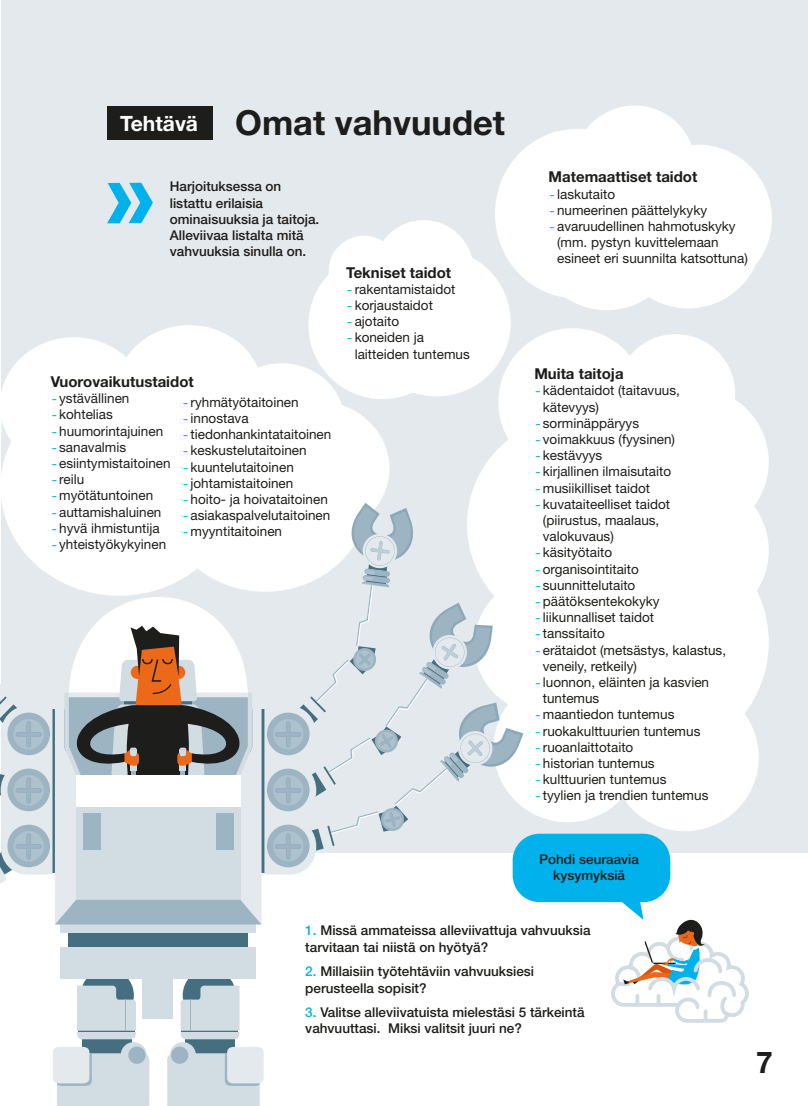
<style>
.page{position:relative;width:808px;height:1106px;background:#fff}
.page>*{position:absolute;margin:0;border:0;box-sizing:border-box;transform-origin:0 0}
.t1{font:700 34.5px "Helvetica Neue LT Std";color:#1d1d1b}
.t2{font:700 30px "Helvetica Neue LT Std";color:#1d1d1b}
.P_otsikko{font:700 15px "Helvetica Neue LT Std";color:#1d1d1b}
.list{font:13.5px/16.2px "Helvetica Neue LT Std";color:#1d1d1b}
.P_leipis{font:500 13.5px/16.2px "Helvetica Neue LT Std";color:#1d1d1b}
.P_tehtävä{font:500 13.5px/16.2px "Helvetica Neue LT Std";color:#1d1d1b}
.s1{font-size:21.15px;color:#fff}
.s2{font-family:"STONEHARBOUR";font-style:italic;color:#00b1eb}
.s3{color:#00b1eb}
</style>
<div class="page">
<div style="left:1px;top:0;width:807px;height:852px;background:#e3e9ec"></div>
<div style="left:107px;top:106px;width:106px;height:33px;background:#1d1d1b"></div>
<svg style="left:107px;top:183px;width:46px;height:40px"></svg>
<div style="left:0;top:337px;width:148px;height:136px;background:#fff;border-radius:50%"></div>
<div style="left:115px;top:325px;width:148px;height:136px;background:#fff;border-radius:50%"></div>
<div style="left:624px;top:145px;width:148px;height:148px;background:#fff;border-radius:50%"></div>
<div style="left:573px;top:105px;width:122px;height:122px;background:#fff;border-radius:50%"></div>
<div style="left:495px;top:129px;width:164px;height:169px;background:#fff;border-radius:50%"></div>
<div style="left:533px;top:162px;width:148px;height:148px;background:#fff;border-radius:50%"></div>
<div style="left:614px;top:160px;width:148px;height:148px;background:#fff;border-radius:50%"></div>
<div style="left:363px;top:248px;width:148px;height:148px;background:#fff;border-radius:50%"></div>
<div style="left:329px;top:236px;width:70px;height:70px;background:#fff;border-radius:50%"></div>
<div style="left:308px;top:251px;width:148px;height:148px;background:#fff;border-radius:50%"></div>
<div style="left:374px;top:220px;width:99px;height:100px;background:#fff;border-radius:50%"></div>
<div style="left:498px;top:328px;width:148px;height:148px;background:#fff;border-radius:50%"></div>
<div style="left:621px;top:476px;width:148px;height:148px;background:#fff;border-radius:50%"></div>
<div style="left:533px;top:524px;width:236px;height:235px;background:#fff;border-radius:50%"></div>
<div style="left:611px;top:683px;width:148px;height:148px;background:#fff;border-radius:50%"></div>
<div style="left:493px;top:674px;width:148px;height:148px;background:#fff;border-radius:50%"></div>
<div style="left:467px;top:417px;width:215px;height:215px;background:#fff;border-radius:50%"></div>
<div style="left:616px;top:334px;width:119px;height:119px;background:#fff;border-radius:50%"></div>
<div style="left:474px;top:576px;width:137px;height:137px;background:#fff;border-radius:50%"></div>
<div style="left:621px;top:388px;width:148px;height:148px;background:#fff;border-radius:50%"></div>
<div style="left:513px;top:833px;width:157px;height:69px;background:#00b1eb;border-radius:27px"></div>
<svg style="left:611px;top:897px;width:138px;height:125px"></svg>
<div style="left:82px;top:1033px;width:49px;height:26px;background:#456f81"></div>
<div style="left:81px;top:968px;width:53px;height:53px;background:#456f81;border-radius:50%"></div>
<svg style="left:77px;top:985px;width:59px;height:54px;background:#c2d0d8"></svg>
<hr style="left:125px;top:999px;width:1px;height:31px;background:#9db5c3">
<div style="left:57px;top:1053px;width:92px;height:53px;background:#d1dce3"></div>
<div style="left:121px;top:1042px;width:26px;height:26px;background:#d1dce3;border-radius:50%"></div>
<div style="left:128px;top:1046px;width:18px;height:17px;background:#9db5c3;border-radius:50%"></div>
<div style="left:53px;top:1046px;width:36px;height:37px;background:#e3e9ec;border-radius:6px"></div>
<div style="left:185px;top:1033px;width:50px;height:26px;background:#456f81"></div>
<div style="left:183px;top:968px;width:53px;height:53px;background:#456f81;border-radius:50%"></div>
<svg style="left:181px;top:985px;width:59px;height:54px;background:#c2d0d8"></svg>
<hr style="left:190px;top:999px;width:1px;height:31px;background:#9db5c3">
<svg style="left:167px;top:1053px;width:93px;height:53px;background:#cedae1"></svg>
<div style="left:170px;top:1042px;width:26px;height:26px;background:#d1dce3;border-radius:50%"></div>
<div style="left:171px;top:1046px;width:17px;height:17px;background:#9db5c3;border-radius:50%"></div>
<div style="left:227px;top:1046px;width:37px;height:37px;background:#e3e9ec;border-radius:6px"></div>
<div style="left:143px;top:954px;width:30px;height:64px;background:#d1dce3"></div>
<div style="left:60px;top:947px;width:196px;height:32px;background:#d1dce3"></div>
<svg style="left:0;top:351px;width:523px;height:596px"></svg>
<h3 class="t1" style="left:120px;top:101px;width:386px"><span class="s1">Tehtävä</span> Omat vahvuudet</h3>
<p class="P_tehtävä" style="left:170px;top:178px;width:151px">Harjoituksessa on listattu erilaisia ominaisuuksia ja taitoja.<br>Alleviivaa listalta mitä vahvuuksia sinulla on.</p>
<p class="P_otsikko" style="left:51px;top:372px;width:145px">Vuorovaikutustaidot</p>
<p class="list" style="left:51px;top:390px;width:80px"><span class="s2">-</span> ystävällinen</p>
<p class="list" style="left:51px;top:406px;width:64px"><span class="s2">-</span> kohtelias</p>
<p class="list" style="left:51px;top:422px;width:114px"><span class="s2">-</span> huumorintajuinen</p>
<p class="list" style="left:51px;top:439px;width:77px"><span class="s2">-</span> sanavalmis</p>
<p class="list" style="left:51px;top:455px;width:122px"><span class="s2">-</span> esiintymistaitoinen</p>
<p class="list" style="left:51px;top:471px;width:35px"><span class="s2">-</span> reilu</p>
<p class="list" style="left:51px;top:487px;width:104px"><span class="s2">-</span> myötätuntoinen</p>
<p class="list" style="left:51px;top:503px;width:112px"><span class="s2">-</span> auttamishaluinen</p>
<p class="list" style="left:51px;top:520px;width:111px"><span class="s2">-</span> hyvä ihmistuntija</p>
<p class="list" style="left:51px;top:536px;width:117px"><span class="s2">-</span> yhteistyökykyinen</p>
<p class="list" style="left:182px;top:393px;width:118px"><span class="s2">-</span> ryhmätyötaitoinen</p>
<p class="list" style="left:182px;top:410px;width:68px"><span class="s2">-</span> innostava</p>
<p class="list" style="left:182px;top:426px;width:151px"><span class="s2">-</span> tiedonhankintataitoinen</p>
<p class="list" style="left:182px;top:442px;width:126px"><span class="s2">-</span> keskustelutaitoinen</p>
<p class="list" style="left:182px;top:458px;width:113px"><span class="s2">-</span> kuuntelutaitoinen</p>
<p class="list" style="left:182px;top:474px;width:113px"><span class="s2">-</span> johtamistaitoinen</p>
<p class="list" style="left:182px;top:491px;width:147px"><span class="s2">-</span> hoito- ja hoivataitoinen</p>
<p class="list" style="left:182px;top:507px;width:150px"><span class="s2">-</span> asiakaspalvelutaitoinen</p>
<p class="list" style="left:182px;top:523px;width:102px"><span class="s2">-</span> myyntitaitoinen</p>
<p class="P_otsikko" style="left:346px;top:263px;width:106px">Tekniset taidot</p>
<p class="list" style="left:346px;top:281px;width:111px"><span class="s2">-</span> rakentamistaidot</p>
<p class="list" style="left:346px;top:297px;width:88px"><span class="s2">-</span> korjaustaidot</p>
<p class="list" style="left:346px;top:313px;width:54px"><span class="s2">-</span> ajotaito</p>
<p class="list" style="left:355px;top:329px;width:117px;text-indent:-9px"><span class="s2">-</span> koneiden ja laitteiden tuntemus</p>
<p class="P_otsikko" style="left:549px;top:168px;width:150px">Matemaattiset taidot</p>
<p class="list" style="left:549px;top:185px;width:68px"><span class="s2">-</span> laskutaito</p>
<p class="list" style="left:549px;top:202px;width:160px"><span class="s2">-</span> numeerinen päättelykyky</p>
<p class="list" style="left:557px;top:218px;width:192px;text-indent:-9px"><span class="s2">-</span> avaruudellinen hahmotuskyky (mm. pystyn kuvittelemaan esineet eri suunnilta katsottuna)</p>
<p class="P_otsikko" style="left:534px;top:364px;width:91px">Muita taitoja</p>
<p class="list" style="left:543px;top:382px;width:139px;text-indent:-9px"><span class="s2">-</span> kädentaidot (taitavuus, kätevyys)</p>
<p class="list" style="left:534px;top:414px;width:106px"><span class="s2">-</span> sorminäppäryys</p>
<p class="list" style="left:534px;top:431px;width:142px"><span class="s2">-</span> voimakkuus (fyysinen)</p>
<p class="list" style="left:534px;top:447px;width:70px"><span class="s2">-</span> kestävyys</p>
<p class="list" style="left:534px;top:463px;width:138px"><span class="s2">-</span> kirjallinen ilmaisutaito</p>
<p class="list" style="left:534px;top:479px;width:117px"><span class="s2">-</span> musiikilliset taidot</p>
<p class="list" style="left:543px;top:495px;width:129px;text-indent:-9px"><span class="s2">-</span> kuvataiteelliset taidot (piirustus, maalaus, valokuvaus)</p>
<p class="list" style="left:534px;top:544px;width:79px"><span class="s2">-</span> käsityötaito</p>
<p class="list" style="left:534px;top:560px;width:106px"><span class="s2">-</span> organisointitaito</p>
<p class="list" style="left:534px;top:576px;width:103px"><span class="s2">-</span> suunnittelutaito</p>
<p class="list" style="left:534px;top:593px;width:127px"><span class="s2">-</span>päätöksentekokyky</p>
<p class="list" style="left:534px;top:609px;width:121px"><span class="s2">-</span> liikunnalliset taidot</p>
<p class="list" style="left:534px;top:625px;width:72px"><span class="s2">-</span> tanssitaito</p>
<p class="list" style="left:543px;top:641px;width:185px;text-indent:-9px"><span class="s2">-</span> erätaidot (metsästys, kalastus, veneily, retkeily)</p>
<p class="list" style="left:543px;top:674px;width:168px;text-indent:-9px"><span class="s2">-</span> luonnon, eläinten ja kasvien tuntemus</p>
<p class="list" style="left:534px;top:706px;width:142px"><span class="s2">-</span> maantiedon tuntemus</p>
<p class="list" style="left:534px;top:722px;width:168px"><span class="s2">-</span> ruokakulttuurien tuntemus</p>
<p class="list" style="left:534px;top:738px;width:101px"><span class="s2">-</span> ruoanlaittotaito</p>
<p class="list" style="left:534px;top:755px;width:122px"><span class="s2">-</span> historian tuntemus</p>
<p class="list" style="left:534px;top:771px;width:134px"><span class="s2">-</span> kulttuurien tuntemus</p>
<p class="list" style="left:534px;top:787px;width:176px"><span class="s2">-</span> tyylien ja trendien tuntemus</p>
<p class="P_tehtävä" style="left:539px;top:850px;width:101px;text-align:center">Pohdi seuraavia kysymyksiä</p>
<p class="P_leipis" style="left:305px;top:922px;width:287px"><span class="s3">1.</span> Missä ammateissa alleviivattuja vahvuuksia tarvitaan tai niistä on hyötyä?</p>
<p class="P_leipis" style="left:305px;top:963px;width:230px"><span class="s3">2.</span> Millaisiin työtehtäviin vahvuuksiesi perusteella sopisit?</p>
<p class="P_leipis" style="left:305px;top:1004px;width:281px"><span class="s3">3.</span> Valitse alleviivatuista mielestäsi 5 tärkeintä vahvuuttasi. Miksi valitsit juuri ne?</p>
<h2 class="t2" style="left:756px;top:1044px;width:18px">7</h2>
</div>
